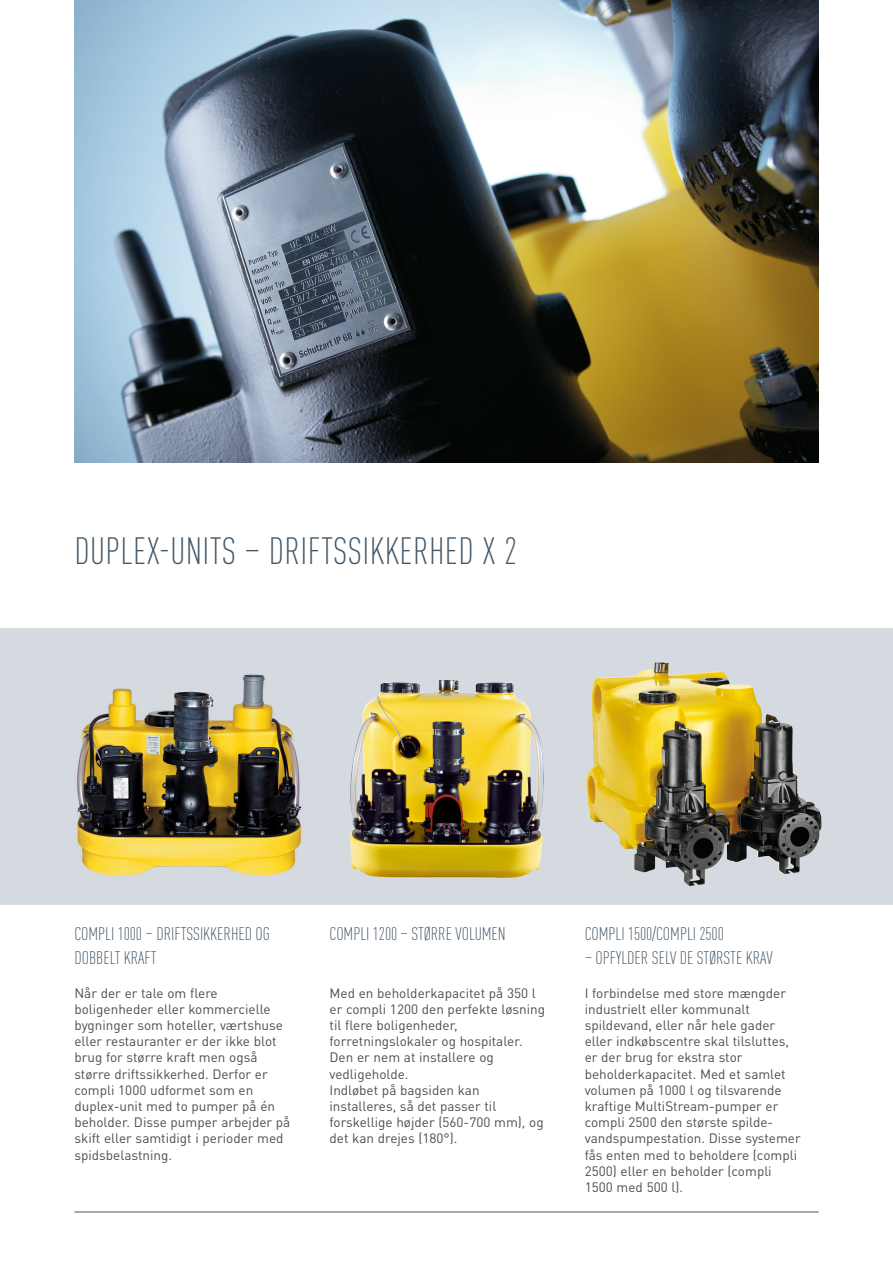
<style>
.page{position:relative;width:893px;height:1263px;background:#fff}
.page>*{position:absolute;margin:0;border:0;box-sizing:border-box;transform-origin:0 0}
.t1{font:300 condensed 37.5px "DIN Pro";letter-spacing:.01em;color:#425767}
.t2{font:300 condensed 18px "DIN Pro";color:#425767}
.t3{font:13.5px/16.2px "DIN Pro";color:#4d4d4c}
</style>
<div class="page">
<hr style="left:74px;top:1211px;width:745px;height:1px;background:#425767">
<svg style="left:0;top:628px;width:893px;height:276px;background:#c6c7c4"></svg>
<img style="left:74px;top:0;width:745px;height:462px">
<img style="left:52px;top:671px;width:279px;height:209px">
<img style="left:349px;top:679px;width:195px;height:199px">
<img style="left:586px;top:663px;width:98px;height:218px">
<h1 class="t1" style="left:75px;top:524px;width:444px">DUPLEX-UNITS – DRIFTSSIKKERHED X 2</h1>
<h2 class="t2" style="left:75px;top:921px;width:197px">COMPLI 1000 – DRIFTSSIKKERHED OG</h2>
<h2 class="t2" style="left:330px;top:921px;width:178px">COMPLI 1200 – STØRRE VOLUMEN</h2>
<h2 class="t2" style="left:75px;top:945px;width:84px">DOBBELT KRAFT</h2>
<p class="t3" style="left:74px;top:983px;width:217px">Når der er tale om flere boligenheder eller kommercielle bygninger som hoteller, værtshuse eller restauranter er der ikke blot brug for større kraft men også større driftssikkerhed. Derfor er compli 1000 udformet som en duplex-unit med to pumper på én beholder. Disse pumper arbejder på skift eller samtidigt i perioder med spidsbelastning.</p>
<p class="t3" style="left:330px;top:983px;width:217px">Med en beholderkapacitet på 350 l er compli 1200 den perfekte løsning til flere boligenheder, forretningslokaler og hospitaler.<br>Den er nem at installere og vedligeholde.<br>Indløbet på bagsiden kan installeres, så det passer til forskellige højder (560-700 mm), og det kan drejes (180°).</p>
<h2 class="t2" style="left:585px;top:921px;width:141px">COMPLI 1500/COMPLI 2500</h2>
<h2 class="t2" style="left:585px;top:945px;width:189px">– OPFYLDER SELV DE STØRSTE KRAV</h2>
<p class="t3" style="left:585px;top:983px;width:218px">I forbindelse med store mængder industrielt eller kommunalt spildevand, eller når hele gader eller indkøbscentre skal tilsluttes, er der brug for ekstra stor beholderkapacitet. Med et samlet volumen på 1000 l og tilsvarende kraftige MultiStream-pumper er compli 2500 den største spilde&shy;vandspumpestation. Disse systemer fås enten med to beholdere (compli<br>2500) eller en beholder (compli<br>1500 med 500 l).</p>
</div>
